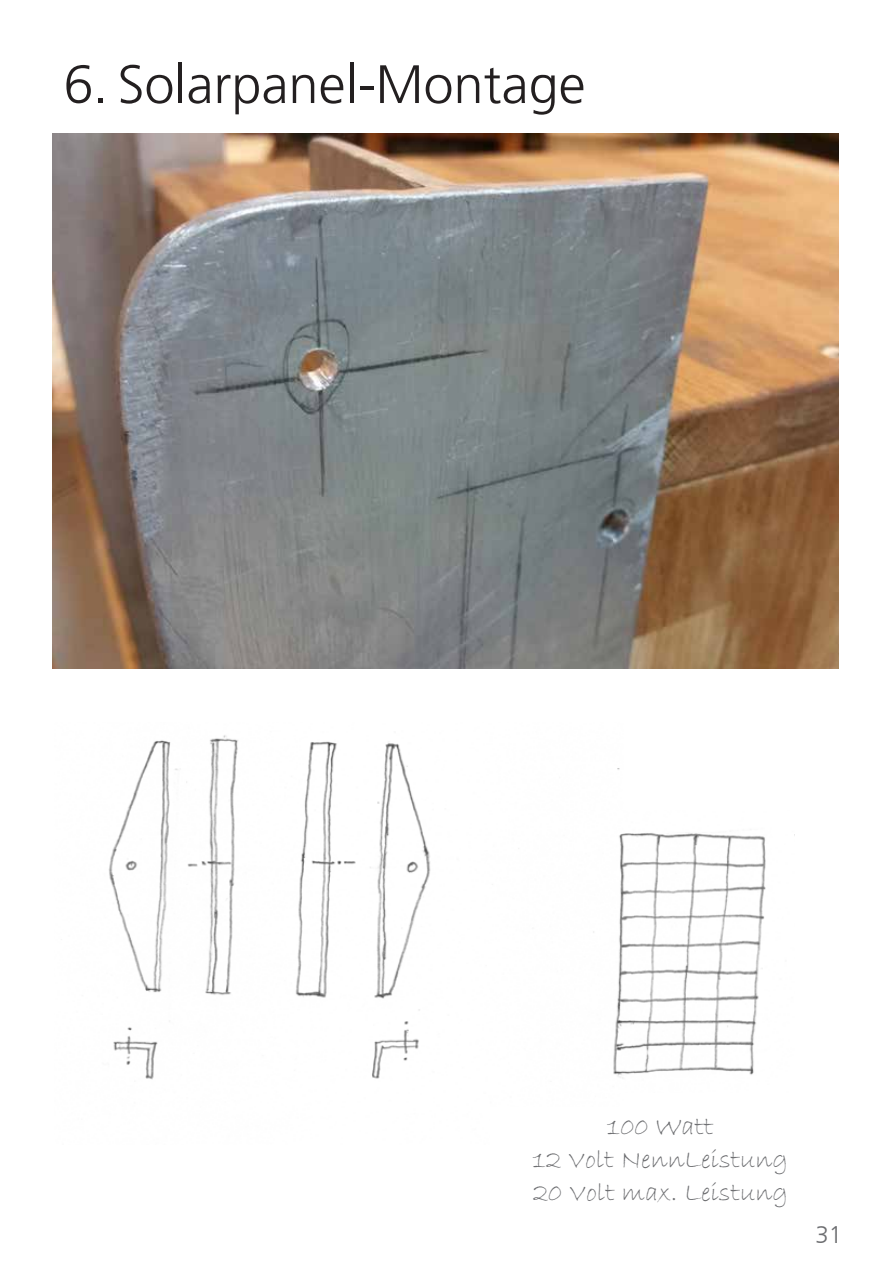
<style>
.page{position:relative;width:893px;height:1263px;background:#fff}
.page>*{position:absolute;margin:0;border:0;box-sizing:border-box;transform-origin:0 0}
.t1{font:300 54px "Frutiger LT";color:#231f20}
.t2{font:27px/33px "Bradley Hand ITC";color:#6c6d70;text-align:center}
.t3{font:300 24px "Frutiger CE";color:#6c6d70}
</style>
<div class="page">
<img style="left:53px;top:134px;width:786px;height:534px">
<img style="left:108px;top:735px;width:512px;height:345px">
<img style="left:574px;top:810px;width:192px;height:270px">
<h1 class="t1" style="left:63px;top:54px;width:524px">6. Solarpanel-Montage</h1>
<p class="t2" style="left:533px;top:1111px;width:257px">100 Watt<br>12 Volt NennLeistung<br>20 Volt max. Leistung</p>
<p class="t3" style="left:815px;top:1220px;width:28px">31</p>
</div>
